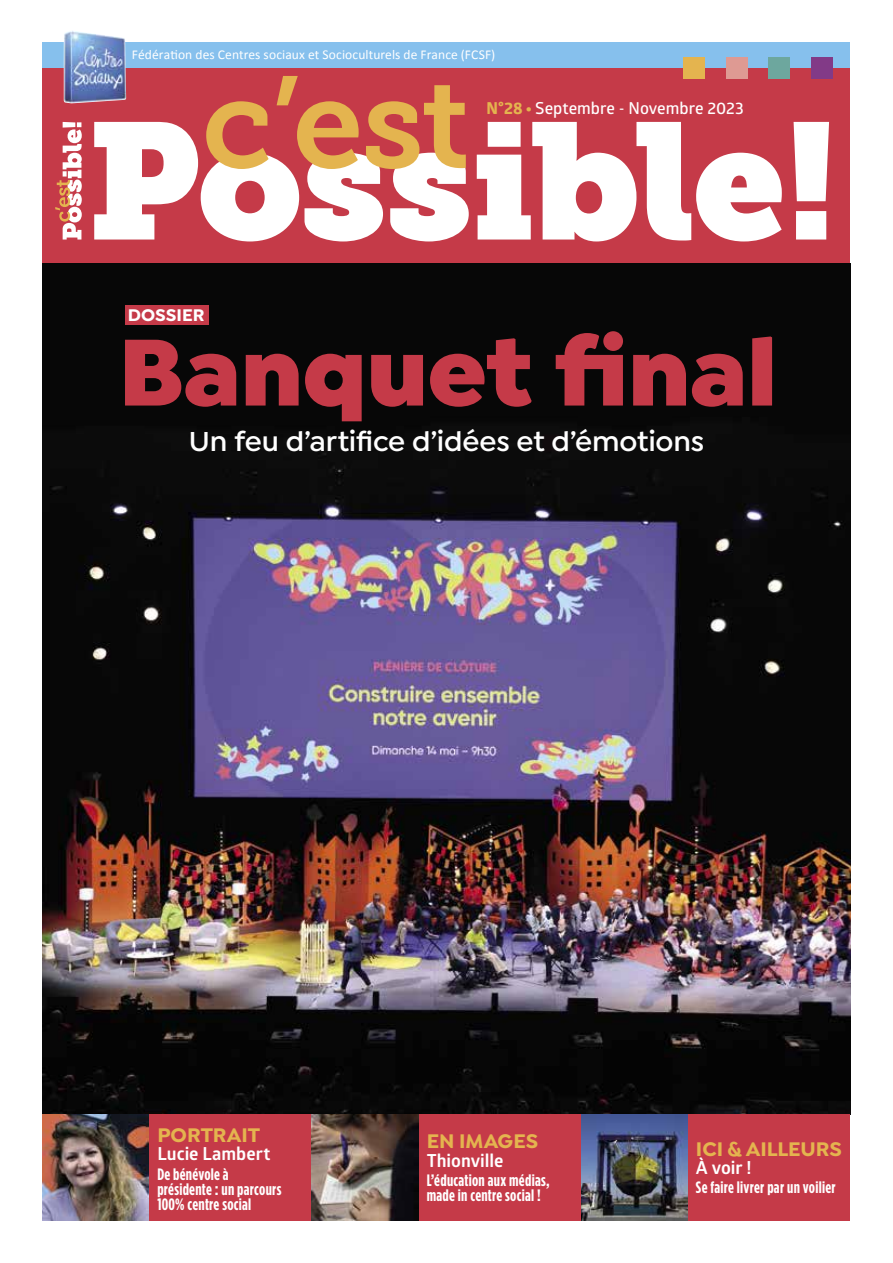
<style>
.page{position:relative;width:893px;height:1263px;background:#fff}
.page>*{position:absolute;margin:0;border:0;box-sizing:border-box;transform-origin:0 0}
.t1{font:900 101.25px "Isidora Sans";letter-spacing:-.01em;color:#c53a48}
.t2{font:600 29.25px "Isidora Sans";letter-spacing:-.01em;color:#fff}
.t3{font:700 21px "Isidora Sans";color:#e4b44f}
.t4{font:700 18px "Glober";color:#fff}
.t5{font:700 18px "Isidora Sans";color:#fff}
.t6{font:700 16.5px/15px "Gotham Condensed";letter-spacing:.015em;color:#fff}
.t7{font:600 16.5px "Glober";color:#fff}
.t8{font:13.5px "Calibri";letter-spacing:.01em;color:#fff}
.s1{font-family:"Globerx";font-weight:700;color:#e4b44f}
.s2{font-weight:800;color:#e4b44f}
</style>
<div class="page">
<div style="left:43px;top:64px;width:807px;height:290px;background:#c53a48"></div>
<img style="left:43px;top:264px;width:807px;height:850px">
<svg style="left:55px;top:122px;width:27px;height:118px"></svg>
<div style="left:43px;top:43px;width:807px;height:25px;background:#86c0ed"></div>
<img style="left:64px;top:31px;width:62px;height:72px">
<svg style="left:94px;top:122px;width:735px;height:119px;fill:#fff"></svg>
<svg style="left:206px;top:76px;width:260px;height:93px"></svg>
<div style="left:149px;top:1114px;width:163px;height:106px;background:#c53a48"></div>
<div style="left:687px;top:1114px;width:163px;height:106px;background:#c53a48"></div>
<div style="left:418px;top:1114px;width:163px;height:106px;background:#c53a48"></div>
<img style="left:43px;top:1114px;width:106px;height:106px">
<img style="left:312px;top:1114px;width:106px;height:106px">
<div style="left:125px;top:306px;width:83px;height:19px;background:#c53a48"></div>
<img style="left:581px;top:1114px;width:106px;height:106px">
<div style="left:811px;top:57px;width:21px;height:22px;background:#823a87"></div>
<div style="left:769px;top:57px;width:21px;height:22px;background:#6da79e"></div>
<div style="left:726px;top:57px;width:21px;height:22px;background:#de9a93"></div>
<div style="left:684px;top:57px;width:21px;height:22px;background:#e4b44f"></div>
<p class="t8" style="left:132px;top:45px;width:365px">Fédération des Centres sociaux et Socioculturels de France (FCSF)</p>
<p class="t5" style="left:128px;top:304px;width:78px">DOSSIER</p>
<p class="t7" style="left:486px;top:96px;width:259px"><span class="s1">N°28</span> <span class="s2">•</span> Septembre - Novembre 2023</p>
<h1 class="t1" style="left:118px;top:307px;width:661px">Banquet final</h1>
<h2 class="t2" style="left:189px;top:425px;width:517px">Un feu d’artifice d’idées et d’émotions</h2>
<p class="t3" style="left:157px;top:1122px;width:104px">PORTRAIT</p>
<p class="t4" style="left:157px;top:1141px;width:115px">Lucie Lambert</p>
<p class="t6" style="left:157px;top:1166px;width:126px">De bénévole à présidente : un parcours<br>100% centre social</p>
<p class="t3" style="left:427px;top:1128px;width:113px">EN IMAGES</p>
<p class="t4" style="left:427px;top:1148px;width:78px">Thionville</p>
<p class="t6" style="left:427px;top:1172px;width:125px">L’éducation aux médias, made in centre social !</p>
<p class="t3" style="left:696px;top:1136px;width:147px">ICI &amp; AILLEURS</p>
<p class="t4" style="left:696px;top:1155px;width:57px">À voir !</p>
<p class="t6" style="left:696px;top:1180px;width:141px">Se faire livrer par un voilier</p>
</div>
